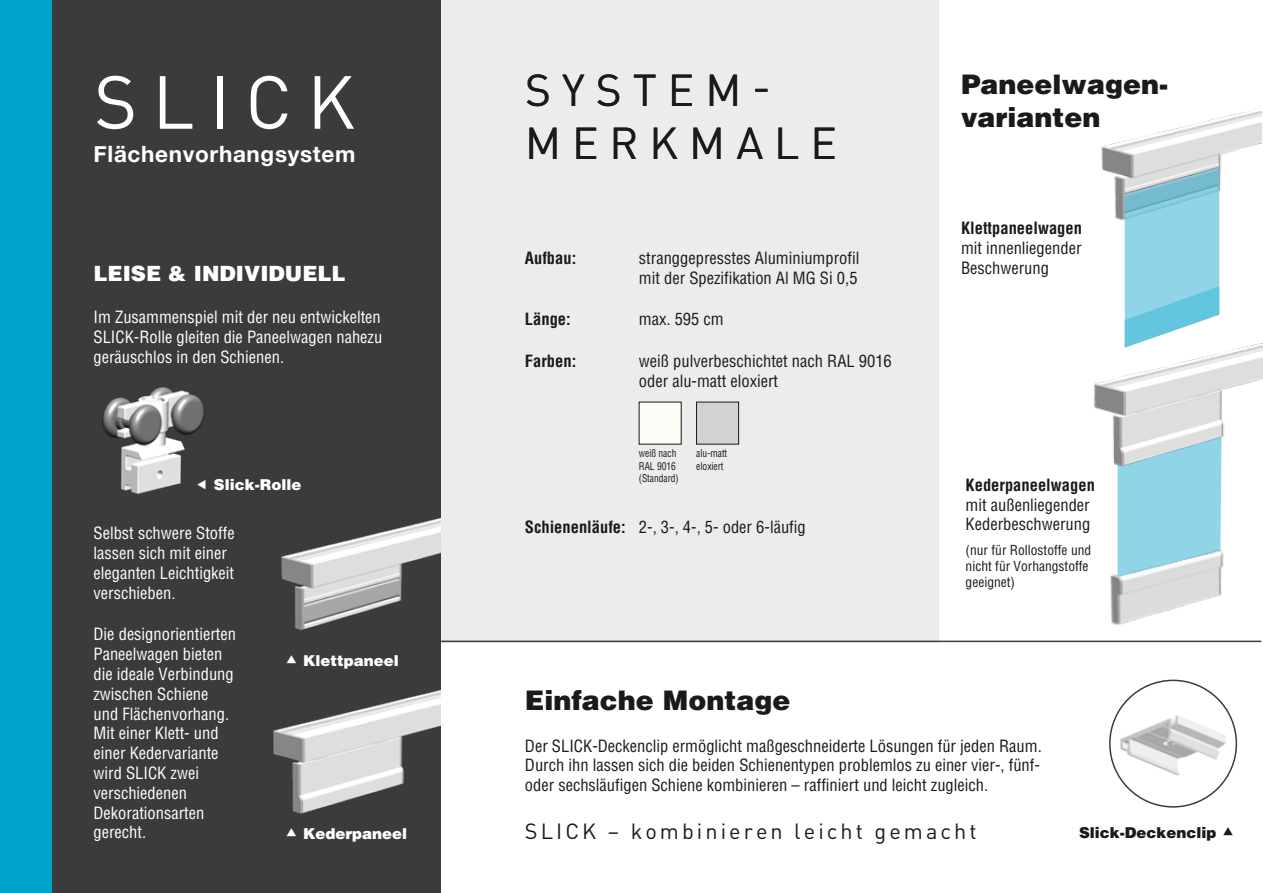
<style>
.page{position:relative;width:1263px;height:893px;background:#3b3b3a}
.page>*{position:absolute;margin:0;border:0;box-sizing:border-box;transform-origin:0 0}
.t1{font:73.95px "DIN Pro";letter-spacing:.2em;color:#fff}
.t2{font:44.1px/52.9px "DIN Pro";letter-spacing:.25em;color:#1a1a18}
.t3{font:900 27px/32.4px "Helvetica";color:#1a1a18}
.t4{font:700 22.5px "Helvetica Neue";letter-spacing:.03em;color:#fff}
.t5{font:21.75px "DIN Pro";letter-spacing:.14em;color:#1a1a18}
.t6{font:900 21px "Helvetica";color:#fff}
.t7{font:condensed 16.5px/19.8px "Helvetica";color:#1a1a18}
.t8{font:condensed 16.5px/19.8px "Helvetica";color:#fff}
.t9{font:700 condensed 16.5px "Helvetica";color:#1a1a18}
.t10{font:900 15px "Helvetica";color:#fff}
.t11{font:900 15px "Helvetica";color:#1a1a18}
.t12{font:condensed 13.5px/16.2px "Helvetica";color:#1a1a18}
.t13{font:condensed 10.5px/12.6px "Helvetica";color:#1a1a18;scale:.9 1}
.s1{font-weight:700}
</style>
<div class="page">
<div style="left:0;top:0;width:51px;height:893px;background:#00a5cb"></div>
<img style="left:273px;top:689px;width:168px;height:125px">
<img style="left:281px;top:518px;width:160px;height:113px">
<img style="left:102px;top:387px;width:102px;height:107px">
<div style="left:441px;top:0;width:821px;height:893px;background:#fff"></div>
<div style="left:441px;top:0;width:498px;height:642px;background:#ececed"></div>
<hr style="left:441px;top:641px;width:820px;height:1px;background:#3b3b3a">
<img style="left:1110px;top:702px;width:126px;height:89px">
<div style="left:639px;top:402px;width:42px;height:42px;background:#fbfcf6"></div>
<div style="left:696px;top:402px;width:43px;height:42px;background:#d1d2d2;border:1px solid #1a1a18"></div>
<img style="left:1101px;top:107px;width:161px;height:134px">
<svg style="left:1125px;top:168px;width:94px;height:171px;background:#8fd1e2"></svg>
<img style="left:1094px;top:339px;width:169px;height:143px">
<img style="left:1058px;top:436px;width:203px;height:207px">
<svg style="left:198px;top:480px;width:6px;height:10px"></svg>
<h1 class="t1" style="left:94px;top:52px;width:263px">SLICK</h1>
<h3 class="t4" style="left:94px;top:136px;width:263px">Flächenvorhangsystem</h3>
<p class="t6" style="left:94px;top:260px;width:253px">LEISE &amp; INDIVIDUELL</p>
<p class="t8" style="left:94px;top:307px;width:290px;text-align:justify">Im Zusammenspiel mit der neu entwickelten SLICK-Rolle gleiten die Paneelwagen nahezu geräuschlos in den Schienen.</p>
<p class="t10" style="left:214px;top:475px;width:89px">Slick-Rolle</p>
<p class="t8" style="left:94px;top:523px;width:143px">Selbst schwere Stoffe lassen sich mit einer eleganten Leichtigkeit verschieben.</p>
<p class="t8" style="left:94px;top:624px;width:144px">Die designorientierten<br>Paneelwagen bieten die ideale Verbindung zwischen Schiene und Flächenvorhang.<br>Mit einer Klett- und einer Kedervariante wird SLICK zwei verschiedenen<br>Dekorationsarten gerecht.</p>
<p class="t10" style="left:303px;top:651px;width:97px">Klettpaneel</p>
<p class="t10" style="left:303px;top:824px;width:106px">Kederpaneel</p>
<h2 class="t2" style="left:525px;top:62px;width:313px">SYSTEM-<br>MERKMALE</h2>
<h3 class="t3" style="left:961px;top:68px;width:209px">Paneelwagen&shy;varianten</h3>
<p class="t9" style="left:525px;top:248px;width:53px">Aufbau:</p>
<p class="t7" style="left:639px;top:247px;width:222px">stranggepresstes Aluminiumprofil mit der Spezifikation Al MG Si 0,5</p>
<p class="t9" style="left:525px;top:309px;width:47px">Länge:</p>
<p class="t7" style="left:639px;top:309px;width:86px">max. 595 cm</p>
<p class="t9" style="left:525px;top:351px;width:53px">Farben:</p>
<p class="t7" style="left:639px;top:351px;width:254px">weiß pulverbeschichtet nach RAL 9016 oder alu-matt eloxiert</p>
<p class="t13" style="left:639px;top:447px;width:46px">weiß nach<br>RAL 9016 (Standard)</p>
<p class="t13" style="left:696px;top:447px;width:36px">alu-matt eloxiert</p>
<p class="t7" style="left:525px;top:517px;width:282px"><span class="s1">Schienenläufe:</span> 2-, 3-, 4-, 5- oder 6-läufig</p>
<p class="t9" style="left:961px;top:218px;width:123px">Klettpaneelwagen</p>
<p class="t7" style="left:961px;top:238px;width:122px">mit innenliegender<br>Beschwerung</p>
<p class="t9" style="left:966px;top:475px;width:131px">Kederpaneelwagen</p>
<p class="t7" style="left:966px;top:494px;width:126px">mit außenliegender<br>Kederbeschwerung</p>
<p class="t12" style="left:966px;top:542px;width:127px">(nur für Rollostoffe und nicht für Vorhangstoffe geeignet)</p>
<h3 class="t3" style="left:525px;top:683px;width:267px">Einfache Montage</h3>
<p class="t7" style="left:525px;top:735px;width:518px;text-align:justify">Der SLICK-Deckenclip ermöglicht maßgeschneiderte Lösungen für jeden Raum.<br>Durch ihn lassen sich die beiden Schienentypen problemlos zu einer vier-, fünf&shy;oder sechsläufigen Schiene kombinieren – raffiniert und leicht zugleich.</p>
<h3 class="t5" style="left:525px;top:816px;width:453px">SLICK – kombinieren leicht gemacht</h3>
<p class="t11" style="left:1079px;top:823px;width:139px">Slick-Deckenclip</p>
</div>
